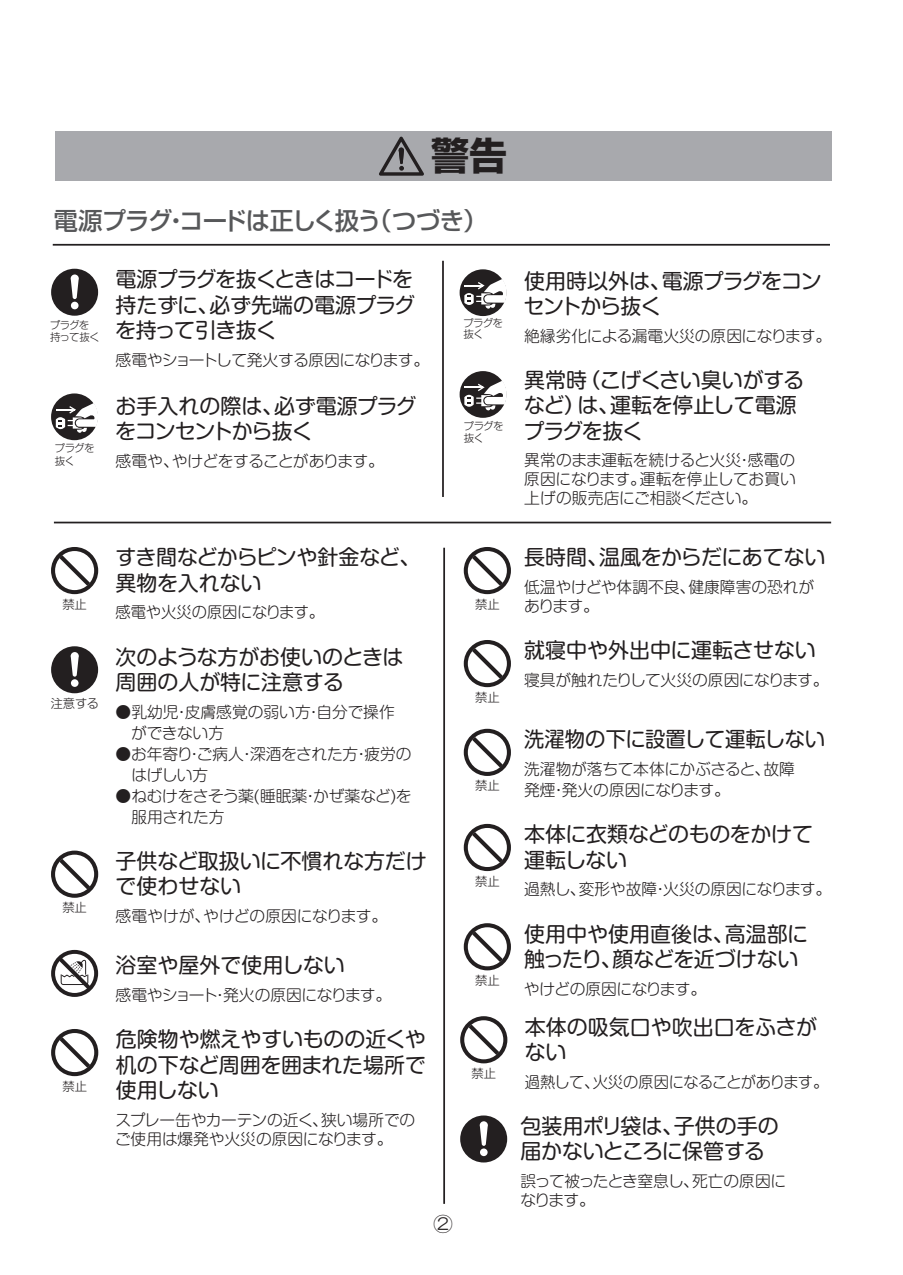
<style>
.page{position:relative;width:903px;height:1275px;background:#fff}
.page>*{position:absolute;margin:0;border:0;box-sizing:border-box;transform-origin:0 0}
.t1{font:700 37.98px "Shin Go Pro";color:#231f20}
.t2{font:500 24.5px "Shin Go Pro";letter-spacing:-.045em;color:#57585a}
.t3{font:21px/25.2px "Shin M Go Pro";letter-spacing:-.02em;color:#231f20}
.t4{font:21px/25.2px "Shin M Go Pro";color:#231f20}
.t5{font:21px/25.2px "Shin M Go Pro";letter-spacing:-.045em;color:#231f20}
.t6{font:19.25px "HG Maru Gothic MPRO";color:#231f20}
.t7{font:300 15.75px/18.9px "Shin M Go Pro";letter-spacing:-.02em;color:#231f20}
.t8{font:300 15.75px/21px "Shin M Go Pro";color:#231f20}
.t9{font:300 15.75px "Shin M Go Pro";letter-spacing:-.04em;color:#231f20}
.t10{font:300 15.75px/18.9px "Shin M Go Pro";letter-spacing:-.055em;color:#231f20}
.t11{font:300 12.25px "Shin M Go Pro";color:#231f20}
.t12{font:300 10.5px/12.6px "Shin Go Pro";letter-spacing:-.07em;color:#231f20}
.t13{font:300 10.5px "Shin M Go Pro";color:#231f20}
</style>
<div class="page">
<div style="left:51px;top:646px;width:47px;height:47px;background:#231f20;border-radius:50%"></div>
<svg style="left:71px;top:652px;width:8px;height:25px"></svg>
<div style="left:71px;top:679px;width:8px;height:8px;background:#fff;border-radius:50%"></div>
<svg style="left:51px;top:950px;width:47px;height:47px"></svg>
<div style="left:460px;top:1115px;width:47px;height:47px;background:#231f20;border-radius:50%"></div>
<svg style="left:480px;top:1121px;width:8px;height:25px"></svg>
<div style="left:480px;top:1148px;width:8px;height:8px;background:#fff;border-radius:50%"></div>
<div style="left:460px;top:269px;width:46px;height:47px;background:#231f20;border-radius:50%"></div>
<svg style="left:464px;top:279px;width:43px;height:30px"></svg>
<hr style="left:443px;top:548px;width:2px;height:656px;background:#231f20">
<hr style="left:53px;top:244px;width:777px;height:2px;background:#231f20">
<div style="left:55px;top:131px;width:776px;height:50px;background:#a8a9ad"></div>
<svg style="left:379px;top:137px;width:45px;height:39px"></svg>
<div style="left:460px;top:371px;width:46px;height:47px;background:#231f20;border-radius:50%"></div>
<svg style="left:464px;top:381px;width:43px;height:30px"></svg>
<hr style="left:442px;top:261px;width:2px;height:236px;background:#231f20">
<hr style="left:54px;top:522px;width:777px;height:1px;background:#231f20">
<svg style="left:51px;top:547px;width:47px;height:47px"></svg>
<svg style="left:464px;top:547px;width:47px;height:47px"></svg>
<svg style="left:464px;top:640px;width:47px;height:47px"></svg>
<svg style="left:464px;top:729px;width:47px;height:47px"></svg>
<svg style="left:464px;top:824px;width:47px;height:47px"></svg>
<svg style="left:464px;top:923px;width:47px;height:47px"></svg>
<svg style="left:460px;top:1016px;width:47px;height:47px"></svg>
<svg style="left:51px;top:1029px;width:47px;height:47px"></svg>
<div style="left:51px;top:393px;width:47px;height:47px;background:#231f20;border-radius:50%"></div>
<svg style="left:56px;top:403px;width:42px;height:30px"></svg>
<div style="left:51px;top:269px;width:47px;height:47px;background:#231f20;border-radius:50%"></div>
<svg style="left:71px;top:274px;width:8px;height:25px"></svg>
<div style="left:71px;top:302px;width:8px;height:7px;background:#fff;border-radius:50%"></div>
<svg style="left:51px;top:851px;width:47px;height:47px"></svg>
<h1 class="t1" style="left:431px;top:126px;width:77px">警告</h1>
<h2 class="t2" style="left:54px;top:201px;width:436px">電源プラグ・コードは正しく扱う（つづき）</h2>
<h3 class="t3" style="left:116px;top:264px;width:301px">電源プラグを抜くときはコードを持たずに、必ず先端の電源プラグ</h3>
<p class="t13" style="left:50px;top:316px;width:41px">プラグを</p>
<h3 class="t3" style="left:50px;top:315px;width:228px"><sub>持って抜く</sub> を持って引き抜く</h3>
<p class="t12" style="left:55px;top:441px;width:42px">プラグを抜く</p>
<p class="t9" style="left:116px;top:347px;width:315px">感電やショートして発火する原因になります。</p>
<h3 class="t3" style="left:115px;top:391px;width:303px">お手入れの際は、必ず電源プラグをコンセントから抜く</h3>
<p class="t9" style="left:116px;top:448px;width:270px">感電や、やけどをすることがあります。</p>
<p class="t12" style="left:463px;top:316px;width:42px;line-height:11.4px">プラグを抜く</p>
<p class="t12" style="left:463px;top:418px;width:42px">プラグを抜く</p>
<h3 class="t5" style="left:524px;top:266px;width:300px">使用時以外は、電源プラグをコンセントから抜く</h3>
<p class="t7" style="left:524px;top:325px;width:309px">絶縁劣化による漏電火災の原因になります。</p>
<h3 class="t3" style="left:523px;top:365px;width:283px">異常時（こげくさい臭いがするなど）は、運転を停止して電源プラグを抜く</h3>
<p class="t7" style="left:524px;top:449px;width:273px;text-align:justify">異常のまま運転を続けると火災・感電の原因になります。運転を停止してお買い上げの販売店にご相談ください。</p>
<p class="t11" style="left:62px;top:594px;width:26px">禁止</p>
<p class="t11" style="left:51px;top:694px;width:50px">注意する</p>
<p class="t11" style="left:62px;top:898px;width:26px">禁止</p>
<p class="t11" style="left:62px;top:1076px;width:26px">禁止</p>
<h3 class="t3" style="left:115px;top:542px;width:307px">すき間などからピンや針金など、異物を入れない</h3>
<p class="t7" style="left:116px;top:601px;width:210px">感電や火災の原因になります。</p>
<h3 class="t3" style="left:116px;top:642px;width:289px">次のような方がお使いのときは周囲の人が特に注意する</h3>
<p class="t8" style="left:116px;top:699px;width:281px">●乳幼児・皮膚感覚の弱い方・自分で操作　ができない方</p>
<p class="t7" style="left:116px;top:741px;width:297px;line-height:21px">●お年寄り・ご病人・深酒をされた方・疲労の　はげしい方</p>
<p class="t7" style="left:116px;top:783px;width:298px;line-height:21px">●ねむけをさそう薬(睡眠薬・かぜ薬など)を　服用された方</p>
<h3 class="t4" style="left:116px;top:846px;width:313px">子供など取扱いに不慣れな方だけで使わせない</h3>
<p class="t7" style="left:116px;top:905px;width:273px">感電やけが、やけどの原因になります。</p>
<h3 class="t4" style="left:116px;top:950px;width:231px">浴室や屋外で使用しない</h3>
<p class="t7" style="left:116px;top:984px;width:277px">感電やショート・発火の原因になります。</p>
<h3 class="t3" style="left:116px;top:1024px;width:312px;text-align:justify">危険物や燃えやすいものの近くや机の下など周囲を囲まれた場所で使用しない</h3>
<p class="t7" style="left:115px;top:1108px;width:302px">スプレー缶やカーテンの近く、狭い場所でのご使用は爆発や火災の原因になります。</p>
<p class="t6" style="left:433px;top:1214px;width:21px">②</p>
<h3 class="t3" style="left:524px;top:542px;width:303px">長時間、温風をからだにあてない</h3>
<p class="t8" style="left:524px;top:575px;width:292px">低温やけどや体調不良、健康障害の恐れが</p>
<p class="t11" style="left:475px;top:594px;width:26px">禁止</p>
<p class="t7" style="left:524px;top:595px;width:76px">あります。</p>
<h3 class="t4" style="left:524px;top:635px;width:293px">就寝中や外出中に運転させない</h3>
<p class="t7" style="left:524px;top:669px;width:306px">寝具が触れたりして火災の原因になります。</p>
<p class="t11" style="left:475px;top:687px;width:26px">禁止</p>
<h3 class="t3" style="left:524px;top:724px;width:303px">洗濯物の下に設置して運転しない</h3>
<p class="t7" style="left:524px;top:758px;width:272px">洗濯物が落ちて本体にかぶさると、故障</p>
<p class="t11" style="left:475px;top:776px;width:26px">禁止</p>
<p class="t7" style="left:524px;top:779px;width:207px">発煙・発火の原因になります。</p>
<h3 class="t3" style="left:524px;top:819px;width:290px">本体に衣類などのものをかけて運転しない</h3>
<p class="t8" style="left:524px;top:877px;width:309px">過熱し、変形や故障・火災の原因になります。</p>
<p class="t11" style="left:475px;top:871px;width:26px">禁止</p>
<p class="t11" style="left:475px;top:970px;width:26px">禁止</p>
<p class="t11" style="left:471px;top:1063px;width:26px">禁止</p>
<h3 class="t4" style="left:524px;top:919px;width:285px">使用中や使用直後は、高温部に触ったり、顔などを近づけない</h3>
<p class="t7" style="left:524px;top:977px;width:184px">やけどの原因になります。</p>
<h3 class="t4" style="left:525px;top:1012px;width:294px">本体の吸気口や吹出口をふさがない</h3>
<p class="t9" style="left:525px;top:1069px;width:305px">過熱して、火災の原因になることがあります。</p>
<h3 class="t3" style="left:520px;top:1111px;width:260px">包装用ポリ袋は、子供の手の届かないところに保管する</h3>
<p class="t10" style="left:520px;top:1170px;width:267px">誤って被ったとき窒息し、死亡の原因になります。</p>
</div>
